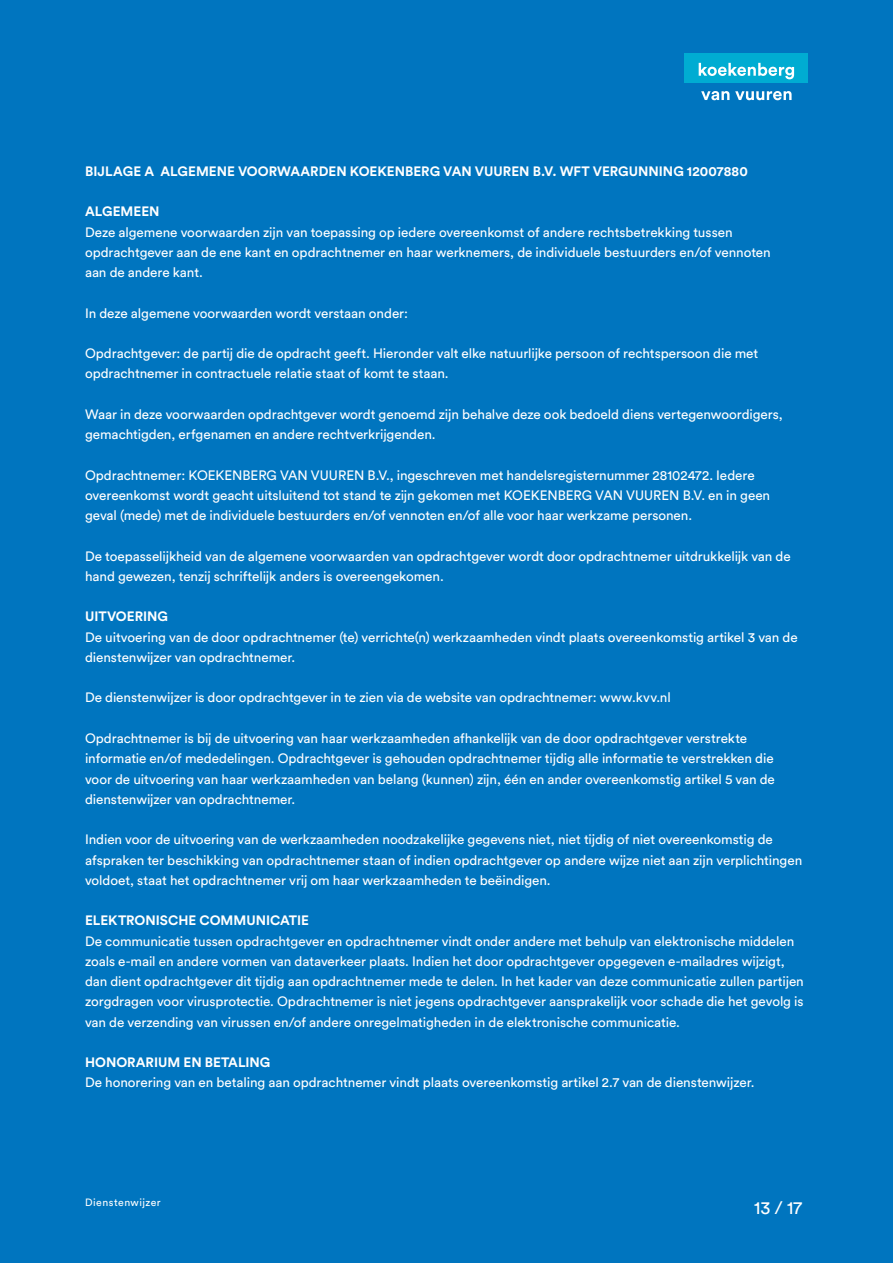
<style>
.page{position:relative;width:893px;height:1263px;background:#0075bf}
.page>*{position:absolute;margin:0;border:0;box-sizing:border-box;transform-origin:0 0}
.t1{font:18px "Circular Std";color:#fff}
.t2{font:13.5px/20.2px "Circular Std";letter-spacing:-.005em;color:#fff}
.t3{font:700 13.5px "Circular Std";color:#fff}
.t4{font:10.5px "Circular Std";letter-spacing:.045em;color:#fff}
</style>
<div class="page">
<div style="left:685px;top:53px;width:123px;height:30px;background:#00acd2"></div>
<svg style="left:699px;top:63px;width:95px;height:16px"></svg>
<svg style="left:701px;top:91px;width:28px;height:9px"></svg>
<svg style="left:735px;top:91px;width:57px;height:9px"></svg>
<p class="t3" style="left:85px;top:162px;width:664px">BIJLAGE A ALGEMENE VOORWAARDEN KOEKENBERG VAN VUUREN B.V. WFT VERGUNNING 12007880</p>
<p class="t3" style="left:85px;top:203px;width:76px">ALGEMEEN</p>
<p class="t2" style="left:85px;top:222px;width:687px">Deze algemene voorwaarden zijn van toepassing op iedere overeenkomst of andere rechtsbetrekking tussen opdrachtgever aan de ene kant en opdrachtnemer en haar werknemers, de individuele bestuurders en/of vennoten aan de andere kant.</p>
<p class="t2" style="left:85px;top:303px;width:325px">In deze algemene voorwaarden wordt verstaan onder:</p>
<p class="t2" style="left:85px;top:343px;width:675px">Opdrachtgever: de partij die de opdracht geeft. Hieronder valt elke natuurlijke persoon of rechtspersoon die met opdrachtnemer in contractuele relatie staat of komt te staan.</p>
<p class="t2" style="left:85px;top:404px;width:699px">Waar in deze voorwaarden opdrachtgever wordt genoemd zijn behalve deze ook bedoeld diens vertegenwoordigers, gemachtigden, erfgenamen en andere rechtverkrijgenden.</p>
<p class="t2" style="left:85px;top:465px;width:687px">Opdrachtnemer: KOEKENBERG VAN VUUREN B.V., ingeschreven met handelsregisternummer 28102472. Iedere overeenkomst wordt geacht uitsluitend tot stand te zijn gekomen met KOEKENBERG VAN VUUREN B.V. en in geen geval (mede) met de individuele bestuurders en/of vennoten en/of alle voor haar werkzame personen.</p>
<p class="t2" style="left:85px;top:546px;width:707px">De toepasselijkheid van de algemene voorwaarden van opdrachtgever wordt door opdrachtnemer uitdrukkelijk van de hand gewezen, tenzij schriftelijk anders is overeengekomen.</p>
<p class="t3" style="left:85px;top:608px;width:85px">UITVOERING</p>
<p class="t2" style="left:85px;top:627px;width:714px">De uitvoering van de door opdrachtnemer (te) verrichte(n) werkzaamheden vindt plaats overeenkomstig artikel 3 van de dienstenwijzer van opdrachtnemer.</p>
<p class="t2" style="left:85px;top:687px;width:587px">De dienstenwijzer is door opdrachtgever in te zien via de website van opdrachtnemer: www.kvv.nl</p>
<p class="t2" style="left:85px;top:728px;width:691px">Opdrachtnemer is bij de uitvoering van haar werkzaamheden afhankelijk van de door opdrachtgever verstrekte informatie en/of mededelingen. Opdrachtgever is gehouden opdrachtnemer tijdig alle informatie te verstrekken die voor de uitvoering van haar werkzaamheden van belang (kunnen) zijn, één en ander overeenkomstig artikel 5 van de dienstenwijzer van opdrachtnemer.</p>
<p class="t2" style="left:85px;top:829px;width:719px">Indien voor de uitvoering van de werkzaamheden noodzakelijke gegevens niet, niet tijdig of niet overeenkomstig de afspraken ter beschikking van opdrachtnemer staan of indien opdrachtgever op andere wijze niet aan zijn verplichtingen voldoet, staat het opdrachtnemer vrij om haar werkzaamheden te beëindigen.</p>
<p class="t3" style="left:85px;top:912px;width:225px">ELEKTRONISCHE COMMUNICATIE</p>
<p class="t2" style="left:85px;top:930px;width:720px">De communicatie tussen opdrachtgever en opdrachtnemer vindt onder andere met behulp van elektronische middelen zoals e-mail en andere vormen van dataverkeer plaats. Indien het door opdrachtgever opgegeven e-mailadres wijzigt, dan dient opdrachtgever dit tijdig aan opdrachtnemer mede te delen. In het kader van deze communicatie zullen partijen zorgdragen voor virusprotectie. Opdrachtnemer is niet jegens opdrachtgever aansprakelijk voor schade die het gevolg is van de verzending van virussen en/of andere onregelmatigheden in de elektronische communicatie.</p>
<p class="t3" style="left:85px;top:1053px;width:187px">HONORARIUM EN BETALING</p>
<p class="t2" style="left:85px;top:1072px;width:671px">De honorering van en betaling aan opdrachtnemer vindt plaats overeenkomstig artikel 2.7 van de dienstenwijzer.</p>
<p class="t4" style="left:85px;top:1195px;width:77px">Dienstenwijzer</p>
<h1 class="t1" style="left:754px;top:1196px;width:50px">13 / 17</h1>
</div>
